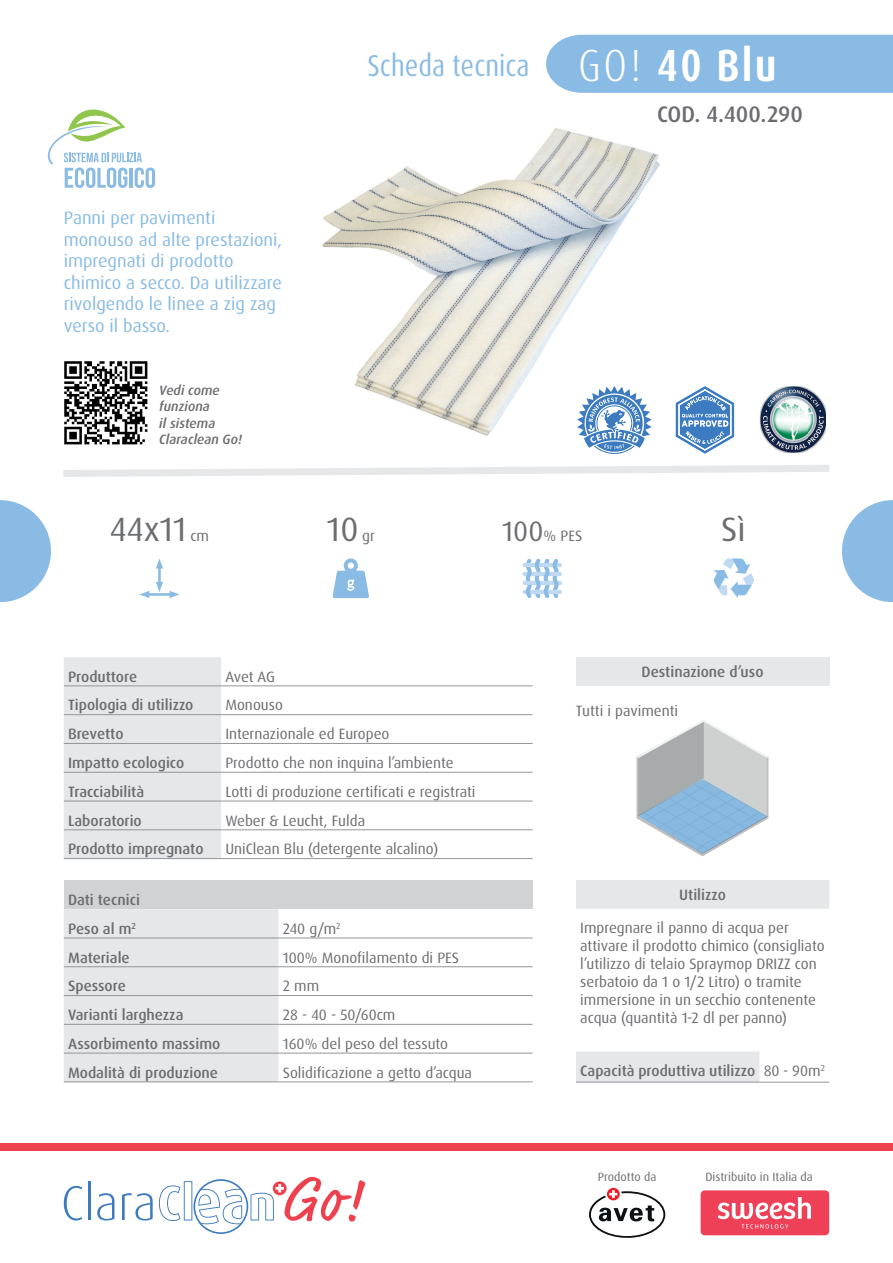
<style>
.page{position:relative;width:893px;height:1263px;background:#fff}
.page>*{position:absolute;margin:0;border:0;box-sizing:border-box;transform-origin:0 0}
.t1{font:33.75px "Dax Pro";color:#6c6d70}
.t2{font:condensed 30px "Dax Pro";color:#89bbe4}
.t3{font:500 22.5px "Dax Pro";color:#6c6d70}
.t4{font:18px/21.6px "Dax Pro";color:#89bbe4}
.t5{font:15px/18px "Dax Pro";color:#6c6d70}
.t6{font:500 15px/28.8px "Dax Pro";color:#6c6d70}
.t7{font:italic 500 13.5px/16.2px "Dax Pro";color:#6c6d70}
.t8{font:12px "Dax Pro";color:#6c6d70}
.s1{font-weight:300;font-size:45px;color:#fff}
.s2{font-weight:700;font-size:45px;color:#fff}
.s3{font-size:28.2px}
.s4{font-weight:400}
</style>
<div class="page">
<img style="left:322px;top:128px;width:354px;height:309px">
<svg style="left:64px;top:1186px;width:18px;height:34px"></svg>
<hr style="left:88px;top:1182px;width:3px;height:38px;background:#3c7bbf">
<svg style="left:97px;top:1193px;width:17px;height:27px"></svg>
<svg style="left:122px;top:1193px;width:31px;height:27px"></svg>
<svg style="left:159px;top:1177px;width:206px;height:57px"></svg>
<svg style="left:842px;top:500px;width:51px;height:102px"></svg>
<svg style="left:0;top:500px;width:51px;height:102px"></svg>
<div style="left:64px;top:657px;width:157px;height:201px;background:#e6e7e9"></div>
<hr style="left:64px;top:686px;width:157px;height:1px;background:#939598">
<hr style="left:221px;top:686px;width:312px;height:1px;background:#939598">
<hr style="left:64px;top:714px;width:157px;height:1px;background:#939598">
<hr style="left:221px;top:714px;width:312px;height:1px;background:#939598">
<hr style="left:64px;top:743px;width:157px;height:1px;background:#939598">
<hr style="left:221px;top:743px;width:312px;height:1px;background:#939598">
<hr style="left:64px;top:772px;width:157px;height:1px;background:#939598">
<hr style="left:221px;top:772px;width:312px;height:1px;background:#939598">
<hr style="left:64px;top:801px;width:157px;height:1px;background:#939598">
<hr style="left:221px;top:801px;width:312px;height:1px;background:#939598">
<hr style="left:64px;top:829px;width:157px;height:1px;background:#939598">
<hr style="left:221px;top:829px;width:312px;height:1px;background:#939598">
<hr style="left:64px;top:858px;width:157px;height:1px;background:#939598">
<hr style="left:221px;top:858px;width:312px;height:1px;background:#939598">
<div style="left:64px;top:880px;width:469px;height:29px;background:#d1d2d4"></div>
<div style="left:64px;top:909px;width:215px;height:173px;background:#e6e7e9"></div>
<hr style="left:64px;top:938px;width:215px;height:1px;background:#939598">
<hr style="left:279px;top:938px;width:254px;height:1px;background:#939598">
<hr style="left:64px;top:966px;width:215px;height:1px;background:#939598">
<hr style="left:279px;top:966px;width:254px;height:1px;background:#939598">
<hr style="left:64px;top:995px;width:215px;height:1px;background:#939598">
<hr style="left:279px;top:995px;width:254px;height:1px;background:#939598">
<hr style="left:64px;top:1024px;width:215px;height:1px;background:#939598">
<hr style="left:279px;top:1024px;width:254px;height:1px;background:#939598">
<hr style="left:64px;top:1053px;width:215px;height:1px;background:#939598">
<hr style="left:279px;top:1053px;width:254px;height:1px;background:#939598">
<hr style="left:64px;top:1082px;width:215px;height:1px;background:#939598">
<hr style="left:279px;top:1082px;width:254px;height:1px;background:#939598">
<svg style="left:139px;top:558px;width:41px;height:40px"></svg>
<svg style="left:333px;top:558px;width:36px;height:40px"></svg>
<svg style="left:522px;top:590px;width:40px;height:4px"></svg>
<svg style="left:522px;top:572px;width:40px;height:4px"></svg>
<svg style="left:522px;top:581px;width:40px;height:4px"></svg>
<svg style="left:522px;top:563px;width:40px;height:4px"></svg>
<svg style="left:526px;top:559px;width:36px;height:39px"></svg>
<svg style="left:713px;top:558px;width:41px;height:40px"></svg>
<svg style="left:576px;top:880px;width:253px;height:202px"></svg>
<hr style="left:576px;top:1082px;width:183px;height:1px;background:#939598">
<hr style="left:759px;top:1082px;width:70px;height:1px;background:#939598">
<div style="left:0;top:1144px;width:893px;height:7px;background:#ee414d"></div>
<div style="left:576px;top:657px;width:253px;height:29px;background:#e6e7e9"></div>
<svg style="left:607px;top:1188px;width:13px;height:12px"></svg>
<svg style="left:589px;top:1190px;width:76px;height:48px"></svg>
<div style="left:701px;top:1190px;width:128px;height:45px;background:#ee4158;border-radius:4px"></div>
<svg style="left:718px;top:1197px;width:93px;height:31px"></svg>
<svg style="left:63px;top:465px;width:766px;height:12px"></svg>
<svg style="left:47px;top:109px;width:108px;height:79px"></svg>
<div style="left:546px;top:35px;width:347px;height:58px;background:#89bbe4"></div>
<svg style="left:636px;top:720px;width:133px;height:136px"></svg>
<img style="left:64px;top:361px;width:84px;height:84px">
<svg style="left:676px;top:386px;width:58px;height:68px"></svg>
<svg style="left:577px;top:386px;width:74px;height:68px"></svg>
<img style="left:760px;top:386px;width:66px;height:67px">
<img style="left:682px;top:414px;width:40px;height:4px">
<h2 class="t2" style="left:367px;top:46px;width:411px">Scheda tecnica <span class="s1">GO!</span> <span class="s2">40 Blu</span></h2>
<p class="t4" style="left:64px;top:207px;width:220px">Panni per pavimenti monouso ad alte prestazioni, impregnati di prodotto chimico a secco. Da utilizzare rivolgendo le linee a zig zag verso il basso.</p>
<p class="t7" style="left:159px;top:382px;width:84px">Vedi come funziona<br>il sistema<br>Claraclean Go!</p>
<h1 class="t1" style="left:110px;top:508px;width:78px">44x11</h1>
<p class="t5" style="left:190px;top:527px;width:20px">cm</p>
<h3 class="t3" style="left:657px;top:100px;width:147px">COD. 4.400.290</h3>
<p class="t5" style="left:362px;top:527px;width:14px">gr</p>
<p class="t5" style="left:502px;top:527px;width:82px"><span class="s3">100</span>% PES</p>
<h1 class="t1" style="left:721px;top:508px;width:26px">Sì</h1>
<h1 class="t1" style="left:327px;top:508px;width:33px">10</h1>
<p class="t6" style="left:68px;top:662px;width:71px">Produttore</p>
<p class="t5" style="left:225px;top:667px;width:51px">Avet AG</p>
<p class="t6" style="left:68px;top:691px;width:127px">Tipologia di utilizzo</p>
<p class="t5" style="left:225px;top:696px;width:59px">Monouso</p>
<p class="t6" style="left:68px;top:720px;width:57px">Brevetto</p>
<p class="t5" style="left:225px;top:725px;width:166px">Internazionale ed Europeo</p>
<p class="t6" style="left:68px;top:748px;width:118px">Impatto ecologico</p>
<p class="t5" style="left:225px;top:754px;width:230px">Prodotto che non inquina l’ambiente</p>
<p class="t6" style="left:68px;top:777px;width:78px">Tracciabilità</p>
<p class="t5" style="left:225px;top:783px;width:252px">Lotti di produzione certificati e registrati</p>
<p class="t6" style="left:68px;top:806px;width:75px">Laboratorio</p>
<p class="t5" style="left:225px;top:811px;width:141px">Weber &amp; Leucht, Fulda</p>
<p class="t6" style="left:68px;top:835px;width:137px">Prodotto impregnato</p>
<p class="t5" style="left:225px;top:840px;width:214px">UniClean Blu (detergente alcalino)</p>
<p class="t6" style="left:68px;top:885px;width:73px">Dati tecnici<br>Peso al m<sup>2</sup></p>
<p class="t5" style="left:283px;top:919px;width:59px">240 g/m<sup>2</sup></p>
<p class="t6" style="left:68px;top:943px;width:63px">Materiale</p>
<p class="t5" style="left:283px;top:948px;width:178px">100% Monofilamento di PES</p>
<p class="t6" style="left:68px;top:972px;width:59px">Spessore</p>
<p class="t5" style="left:283px;top:977px;width:38px">2 mm</p>
<p class="t6" style="left:68px;top:1000px;width:117px">Varianti larghezza</p>
<p class="t5" style="left:283px;top:1006px;width:114px">28 - 40 - 50/60cm</p>
<p class="t6" style="left:68px;top:1029px;width:154px">Assorbimento massimo</p>
<p class="t5" style="left:283px;top:1035px;width:167px">160% del peso del tessuto</p>
<p class="t6" style="left:68px;top:1058px;width:151px">Modalità di produzione</p>
<p class="t5" style="left:283px;top:1063px;width:191px">Solidificazione a getto d’acqua</p>
<p class="t6" style="left:642px;top:658px;width:123px">Destinazione d’uso</p>
<p class="t5" style="left:576px;top:702px;width:104px">Tutti i pavimenti</p>
<p class="t6" style="left:679px;top:881px;width:48px">Utilizzo</p>
<p class="t5" style="left:580px;top:919px;width:246px">Impregnare il panno di acqua per attivare il prodotto chimico (consigliato l’utilizzo di telaio Spraymop DRIZZ con serbatoio da 1 o 1/2 Litro) o tramite immersione in un secchio contenente acqua (quantità 1-2 dl per panno)</p>
<p class="t6" style="left:580px;top:1056px;width:246px">Capacità produttiva utilizzo <span class="s4">80 - 90m</span><sup>2</sup></p>
<p class="t8" style="left:598px;top:1168px;width:60px">Prodotto da</p>
<p class="t8" style="left:705px;top:1168px;width:109px">Distribuito in Italia da</p>
</div>
